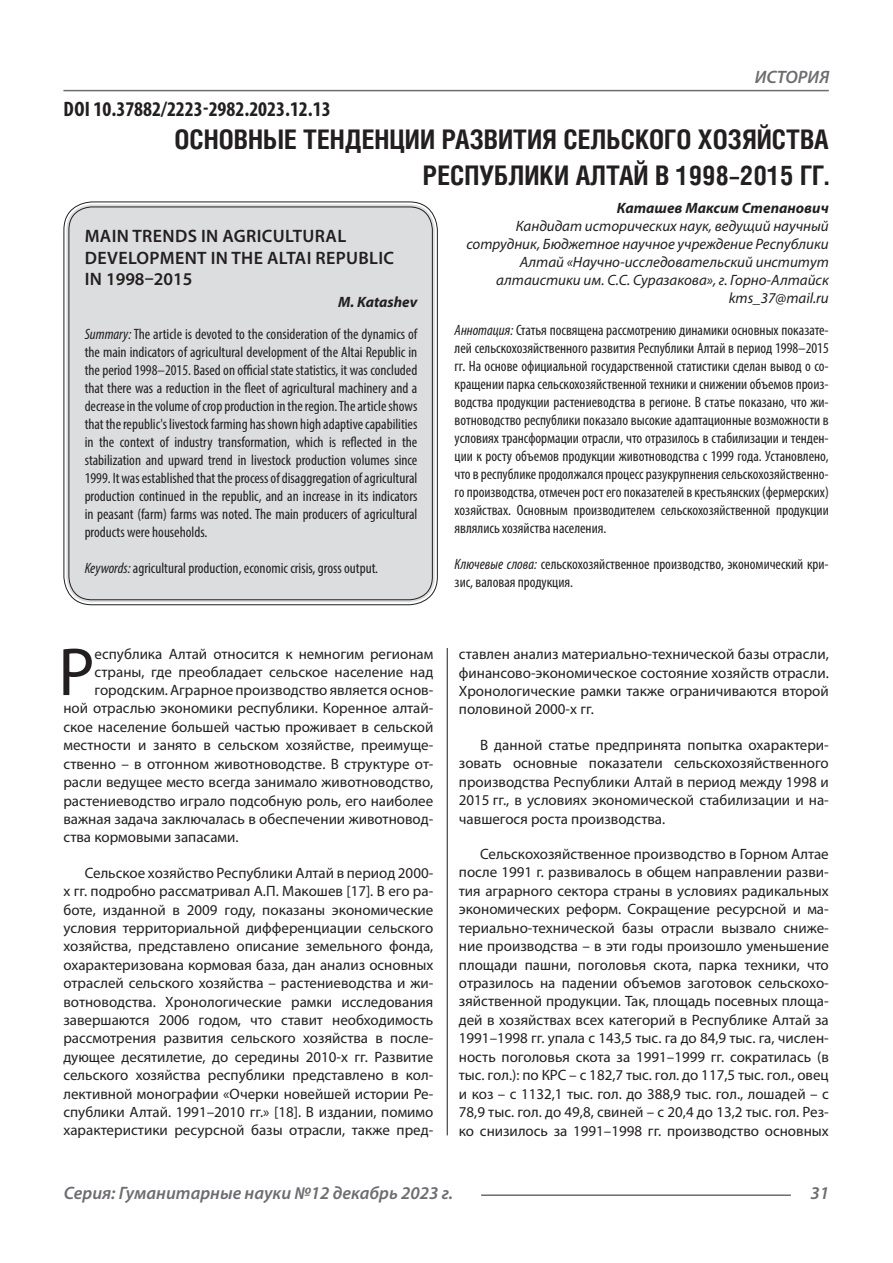
<style>
.page{position:relative;width:893px;height:1263px;background:#fff}
.page>*{position:absolute;margin:0;border:0;box-sizing:border-box;transform-origin:0 0}
.Статья_текст_первый{font:68.4px "Myriad Pro";color:#231f20}
.Статья_название{font:700 27px/36px "Helios Cond C";color:#231f20;text-align:right}
.ДОИ{font:700 condensed 21px "Myriad Pro";color:#231f20}
.Статья_название_англ{font:600 18px/21.6px "Myriad Pro";letter-spacing:.02em;color:#231f20}
.t1{font:italic 600 18px "Myriad Pro";color:#6c6d70}
.Статья_название_англ-2{font:600 18px "Myriad Pro";color:#231f20}
.Статья_текст{font:15px/18.5px "Myriad Pro";color:#231f20;text-align:justify}
.Статья_аннотация_тек{font:condensed 15px/18px "Myriad Pro";color:#231f20;text-align:justify}
.Статья_аннотация_анг{font:condensed 15px/18px "Myriad Pro";color:#231f20;text-align:justify}
.Статья_текст_первый-2{font:15px "Myriad Pro";color:#231f20}
.Статья_автор_инфо{font:italic 15px/18px "Myriad Pro";color:#231f20;text-align:right}
.Статья_автор_инфо-2{font:italic 700 15px "Myriad Pro";color:#231f20}
.Статья_автор_англ{font:italic 700 15px "Myriad Pro";color:#231f20}
.s1{font-style:italic}
</style>
<div class="page">
<hr style="left:447px;top:128px;width:1px;height:1007px;background:#231f20">
<hr style="left:63px;top:90px;width:766px;height:1px;background:#6c6d70">
<hr style="left:481px;top:1194px;width:310px;height:2px;background:#6c6d70">
<div style="left:443px;top:128px;width:50px;height:520px;background:#fff"></div>
<div style="left:66px;top:204px;width:369px;height:398px;background:#dcdddf;border-radius:26px"></div>
<p class="ДОИ" style="left:64px;top:96px;width:269px">DOI 10.37882/2223-2982.2023.12.13</p>
<p class="t1" style="left:755px;top:66px;width:76px">ИСТОРИЯ</p>
<p class="Статья_название" style="left:174px;top:121px;width:656px">ОСНОВНЫЕ ТЕНДЕНЦИИ РАЗВИТИЯ СЕЛЬСКОГО ХОЗЯЙСТВА<br>РЕСПУБЛИКИ АЛТАЙ В 1998–2015 ГГ.</p>
<p class="Статья_автор_инфо-2" style="left:617px;top:198px;width:213px">Каташев Максим Степанович</p>
<p class="Статья_автор_инфо" style="left:466px;top:216px;width:364px">Кандидат исторических наук, ведущий научный сотрудник, Бюджетное научное учреждение Республики Алтай «Научно-исследовательский институт алтаистики им. С.С. Суразакова», г. Горно-Алтайск</p>
<p class="Статья_автор_инфо" style="left:729px;top:288px;width:102px">kms_37@mail.ru</p>
<p class="Статья_аннотация_тек" style="left:455px;top:321px;width:376px"><span class="s1">Аннотация:</span> Статья посвящена рассмотрению динамики основных показате&shy;лей сельскохозяйственного развития Республики Алтай в период 1998–2015 гг. На основе официальной государственной статистики сделан вывод о со&shy;кращении парка сельскохозяйственной техники и снижении объемов произ&shy;водства продукции растениеводства в регионе. В статье показано, что жи&shy;вотноводство республики показало высокие адаптационные возможности в условиях трансформации отрасли, что отразилось в стабилизации и тенден&shy;ции к росту объемов продукции животноводства с 1999 года. Установлено, что в республике продолжался процесс разукрупнения сельскохозяйственно&shy;го производства, отмечен рост его показателей в крестьянских (фермерских) хозяйствах. Основным производителем сельскохозяйственной продукции являлись хозяйства населения.</p>
<p class="Статья_аннотация_тек" style="left:455px;top:555px;width:376px"><span class="s1">Ключевые слова:</span> сельскохозяйственное производство, экономический кри&shy;зис, валовая продукция.</p>
<p class="Статья_название_англ" style="left:85px;top:225px;width:311px">MAIN TRENDS IN AGRICULTURAL<br>DEVELOPMENT IN THE ALTAI REPUBLIC</p>
<p class="Статья_название_англ-2" style="left:85px;top:268px;width:109px">IN 1998–2015</p>
<p class="Статья_автор_англ" style="left:338px;top:292px;width:81px">M. Katashev</p>
<p class="Статья_аннотация_анг" style="left:85px;top:325px;width:334px"><span class="s1">Summary:</span> The article is devoted to the consideration of the dynamics of the main indicators of agricultural development of the Altai Republic in the period 1998–2015. Based on official state statistics, it was concluded that there was a reduction in the fleet of agricultural machinery and a decrease in the volume of crop production in the region. The article shows that the republic's livestock farming has shown high adaptive capabilities in the context of industry transformation, which is reflected in the stabilization and upward trend in livestock production volumes since 1999. It was established that the process of disaggregation of agricultural production continued in the republic, and an increase in its indicators in peasant (farm) farms was noted. The main producers of agricultural products were households.</p>
<p class="Статья_аннотация_анг" style="left:85px;top:559px;width:295px"><span class="s1">Keywords:</span> agricultural production, economic crisis, gross output.</p>
<p class="Статья_текст_первый" style="left:58px;top:630px;width:38px">Р</p>
<p class="Статья_текст_первый-2" style="left:95px;top:645px;width:340px">еспублика Алтай относится к немногим регионам</p>
<p class="Статья_текст_первый-2" style="left:95px;top:663px;width:340px">страны, где преобладает сельское население над</p>
<p class="Статья_текст_первый-2" style="left:95px;top:681px;width:340px">городским. Аграрное производство является основ-</p>
<p class="Статья_текст_первый-2" style="left:63px;top:699px;width:371px">ной отраслью экономики республики. Коренное алтай-</p>
<p class="Статья_текст_первый-2" style="left:63px;top:717px;width:371px">ское население большей частью проживает в сельской</p>
<p class="Статья_текст_первый-2" style="left:63px;top:736px;width:371px">местности и занято в сельском хозяйстве, преимуще-</p>
<p class="Статья_текст_первый-2" style="left:63px;top:754px;width:371px">ственно – в отгонном животноводстве. В структуре от-</p>
<p class="Статья_текст_первый-2" style="left:63px;top:773px;width:371px">расли ведущее место всегда занимало животноводство,</p>
<p class="Статья_текст_первый-2" style="left:63px;top:791px;width:371px">растениеводство играло подсобную роль, его наиболее</p>
<p class="Статья_текст_первый-2" style="left:63px;top:810px;width:371px">важная задача заключалась в обеспечении животновод-</p>
<p class="Статья_текст_первый-2" style="left:63px;top:828px;width:177px">ства кормовыми запасами.</p>
<p class="Статья_текст" style="left:63px;top:863px;width:371px;text-indent:21px">Сельское хозяйство Республики Алтай в период 2000- х гг. подробно рассматривал А.П. Макошев [17]. В его ра&shy;боте, изданной в 2009 году, показаны экономические условия территориальной дифференциации сельского хозяйства, представлено описание земельного фонда, охарактеризована кормовая база, дан анализ основных отраслей сельского хозяйства – растениеводства и жи&shy;вотноводства. Хронологические рамки исследования завершаются 2006 годом, что ставит необходимость рассмотрения развития сельского хозяйства в после&shy;дующее десятилетие, до середины 2010-х гг. Развитие сельского хозяйства республики представлено в кол&shy;лективной монографии «Очерки новейшей истории Ре&shy;спублики Алтай. 1991–2010 гг.» [18]. В издании, помимо характеристики ресурсной базы отрасли, также пред-</p>
<p class="Статья_текст" style="left:459px;top:644px;width:371px">ставлен анализ материально-технической базы отрасли, финансово-экономическое состояние хозяйств отрасли.<br>Хронологические рамки также ограничиваются второй половиной 2000-х гг.</p>
<p class="Статья_текст" style="left:459px;top:735px;width:371px;text-indent:21px">В данной статье предпринята попытка охарактери&shy;зовать основные показатели сельскохозяйственного производства Республики Алтай в период между 1998 и 2015 гг., в условиях экономической стабилизации и на&shy;чавшегося роста производства.</p>
<p class="Статья_текст" style="left:459px;top:844px;width:371px;text-indent:21px">Сельскохозяйственное производство в Горном Алтае после 1991 г. развивалось в общем направлении разви&shy;тия аграрного сектора страны в условиях радикальных экономических реформ. Сокращение ресурсной и ма&shy;териально-технической базы отрасли вызвало сниже&shy;ние производства – в эти годы произошло уменьшение площади пашни, поголовья скота, парка техники, что отразилось на падении объемов заготовок сельскохо&shy;зяйственной продукции. Так, площадь посевных площа&shy;дей в хозяйствах всех категорий в Республике Алтай за 1991–1998 гг. упала с 143,5 тыс. га до 84,9 тыс. га, числен&shy;ность поголовья скота за 1991–1999 гг. сократилась (в тыс. гол.): по КРС – с 182,7 тыс. гол. до 117,5 тыс. гол., овец и коз – с 1132,1 тыс. гол. до 388,9 тыс. гол., лошадей – с 78,9 тыс. гол. до 49,8, свиней – с 20,4 до 13,2 тыс. гол. Рез&shy;ко снизилось за 1991–1998 гг. производство основных</p>
<p class="t1" style="left:64px;top:1182px;width:391px">Серия: Гуманитарные науки №12 декабрь 2023 г.</p>
<p class="t1" style="left:810px;top:1182px;width:20px">31</p>
</div>
